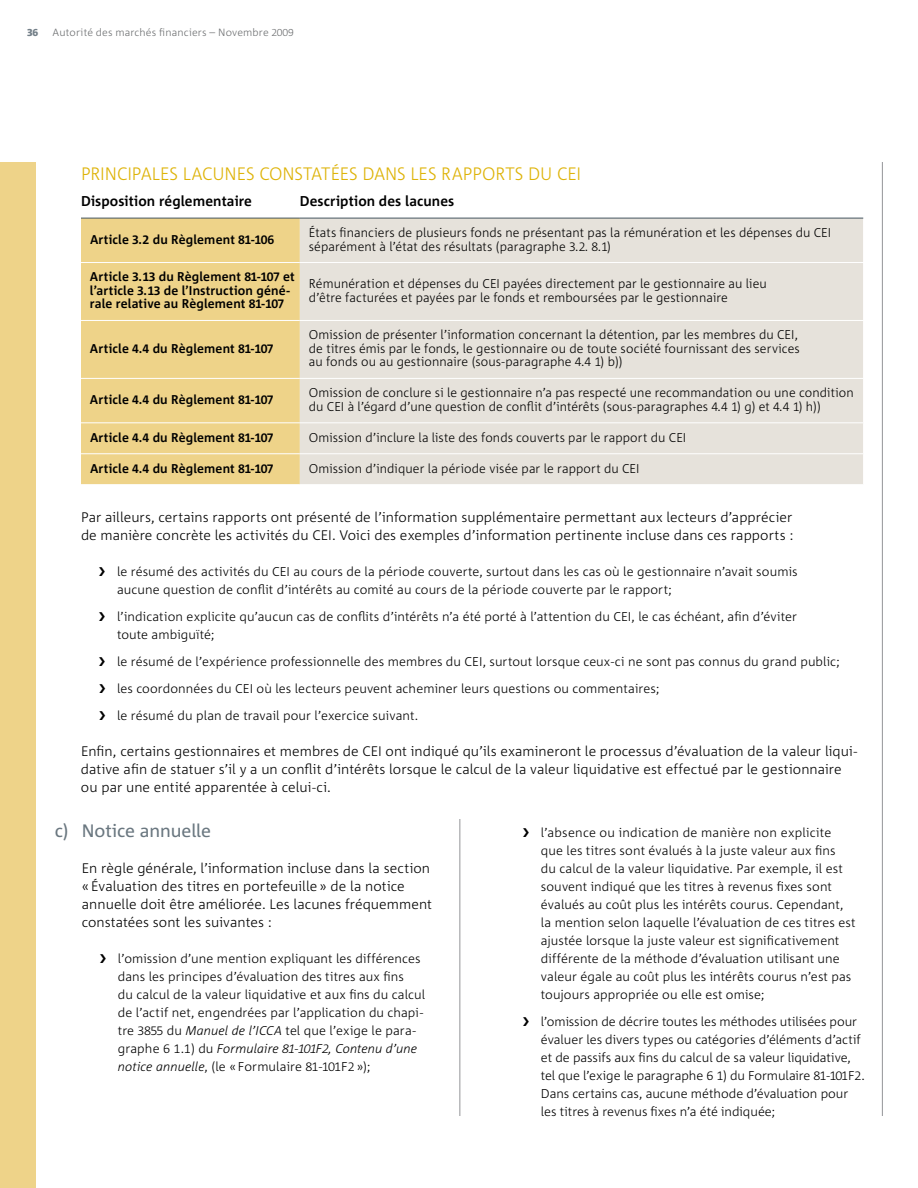
<style>
.page{position:relative;width:918px;height:1188px;background:#fff}
.page>*{position:absolute;margin:0;border:0;box-sizing:border-box;transform-origin:0 0}
.t1{font:300 18px "Corpid";color:#deb308}
.t2{font:18px "Corpid";color:#6a7780}
.t3{font:700 14.25px "Corpid";letter-spacing:.01em;color:#000}
.t4{font:300 13.8px/18px "Corpid";letter-spacing:.005em;color:#000}
.t5{font:300 12.75px/18px "Corpid";letter-spacing:.005em;color:#000}
.t6{font:700 12.75px/13.5px "Corpid";letter-spacing:.01em;color:#000}
.t7{font:300 10.5px "Corpid";letter-spacing:.015em;color:#6d6f71}
.t8{font:800 10.5px "Corpid Caps";color:#737f88}
.s1{font-family:"Corpid Caps"}
.s2{font-style:italic}
.s3{font-family:"Corpid Caps";font-style:italic}
</style>
<div class="page">
<hr style="left:882px;top:162px;width:1px;height:954px;background:#939598">
<div style="left:0;top:162px;width:36px;height:1026px;background:#eed389"></div>
<svg style="left:81px;top:217px;width:782px;height:1px"></svg>
<div style="left:81px;top:219px;width:219px;height:265px;background:#eed389"></div>
<div style="left:300px;top:219px;width:563px;height:265px;background:#e6e2db"></div>
<hr style="left:81px;top:262px;width:219px;height:1px;background:#fff">
<hr style="left:300px;top:262px;width:564px;height:1px;background:#fff">
<hr style="left:81px;top:320px;width:219px;height:1px;background:#fff">
<hr style="left:300px;top:320px;width:564px;height:1px;background:#fff">
<hr style="left:81px;top:378px;width:219px;height:1px;background:#fff">
<hr style="left:300px;top:378px;width:564px;height:1px;background:#fff">
<hr style="left:81px;top:422px;width:219px;height:1px;background:#fff">
<hr style="left:300px;top:422px;width:564px;height:1px;background:#fff">
<hr style="left:81px;top:453px;width:219px;height:1px;background:#fff">
<hr style="left:300px;top:453px;width:564px;height:1px;background:#fff">
<hr style="left:81px;top:218px;width:219px;height:1px;background:#455560">
<hr style="left:300px;top:218px;width:563px;height:1px;background:#455560">
<hr style="left:459px;top:819px;width:1px;height:297px;background:#939598">
<p class="t8" style="left:27px;top:27px;width:13px">36</p>
<p class="t7" style="left:53px;top:27px;width:243px">Autorité des marchés financiers – Novembre <span class="s1">2009</span></p>
<h1 class="t1" style="left:81px;top:164px;width:19px">Principa</h1>
<h1 class="t1" style="left:152px;top:164px;width:141px">les lacun es constaté</h1>
<h1 class="t1" style="left:340px;top:164px;width:34px">es dans</h1>
<h1 class="t1" style="left:410px;top:164px;width:42px">les rapp</h1>
<h1 class="t1" style="left:482px;top:164px;width:23px">orts</h1>
<h1 class="t1" style="left:528px;top:164px;width:55px">du CEI</h1>
<p class="t3" style="left:81px;top:193px;width:173px">Disposition réglementaire</p>
<p class="t3" style="left:300px;top:193px;width:156px">Description des lacunes</p>
<p class="t6" style="left:90px;top:233px;width:186px">Article <span class="s1">3</span>.<span class="s1">2</span> du Règlement <span class="s1">81</span>‑<span class="s1">106</span></p>
<p class="t5" style="left:309px;top:226px;width:524px;line-height:13.5px">États financiers de plusieurs fonds ne présentant pas la rémunération et les dépenses du CEI séparément à l’état des résultats (paragraphe <span class="s1">3</span>.<span class="s1">2</span>. <span class="s1">8</span>.<span class="s1">1</span>)</p>
<p class="t6" style="left:90px;top:270px;width:206px">Article <span class="s1">3</span>.<span class="s1">13</span> du Règlement <span class="s1">81</span>‑<span class="s1">107</span> et l’article <span class="s1">3</span>.<span class="s1">13</span> de l’Instruction géné&shy;rale relative au Règlement <span class="s1">81</span>‑<span class="s1">107</span></p>
<p class="t5" style="left:309px;top:277px;width:459px;line-height:13.5px">Rémunération et dépenses du CEI payées directement par le gestionnaire au lieu d’être facturées et payées par le fonds et remboursées par le gestionnaire</p>
<p class="t6" style="left:90px;top:342px;width:185px">Article <span class="s1">4</span>.<span class="s1">4</span> du Règlement <span class="s1">81</span>‑<span class="s1">107</span></p>
<p class="t5" style="left:309px;top:328px;width:492px;line-height:13.5px">Omission de présenter l’information concernant la détention, par les membres du CE I, de titres émis par le fonds, le gestionnaire ou de toute société fournissant des services au fonds ou au gestionnaire (sous-paragraphe <span class="s1">4</span>.<span class="s1">4 1</span>) b))</p>
<p class="t6" style="left:90px;top:393px;width:185px">Article <span class="s1">4</span>.<span class="s1">4</span> du Règlement <span class="s1">81</span>‑<span class="s1">107</span></p>
<p class="t5" style="left:309px;top:386px;width:547px;line-height:13.5px">Omission de conclure si le gestionnaire n’a pas respecté une recommandation ou une condition du CE I à l’égard d’une question de conflit d’intérêts (sous-paragraphes <span class="s1">4</span>.<span class="s1">4 1</span>) g) et <span class="s1">4</span>.<span class="s1">4 1</span>) h))</p>
<p class="t6" style="left:90px;top:431px;width:185px">Article <span class="s1">4</span>.<span class="s1">4</span> du Règlement <span class="s1">81</span>‑<span class="s1">107</span></p>
<p class="t5" style="left:309px;top:428px;width:379px">Omission d’inclure la liste des fonds couverts par le rapport du CE I</p>
<p class="t6" style="left:90px;top:462px;width:185px">Article <span class="s1">4</span>.<span class="s1">4</span> du Règlement <span class="s1">81</span>‑<span class="s1">107</span></p>
<p class="t5" style="left:309px;top:459px;width:332px">Omission d’indiquer la période visée par le rapport du CEI</p>
<p class="t4" style="left:81px;top:508px;width:714px">Par ailleurs, certains rapports ont présenté de l’information supplémentaire permettant aux lecteurs d’apprécier de manière concrète les activités du CE I. Voici des exemples d’information pertinente incluse dans ces rapports :</p>
<p class="t5" style="left:117px;top:563px;width:682px">le résumé des activités du CE I au cours de la période couverte, surtout dans les cas où le gestionnaire n’avait soumis aucune question de conflit d’intérêts au comité au cours de la période couverte par le rapport;</p>
<p class="t5" style="left:117px;top:608px;width:682px">l’indication explicite qu’aucun cas de conflits d’intérêts n’a été porté à l’attention du CE I, le cas échéant, afin d’éviter toute ambiguïté;</p>
<p class="t5" style="left:117px;top:648px;width:724px;line-height:27px">le résumé de l’expérience professionnelle des membres du CEI, surtout lorsque ceux-ci ne sont pas connus du grand public; les coordonnées du CEI où les lecteurs peuvent acheminer leurs questions ou commentaires;<br>le résumé du plan de travail pour l’exercice suivant.</p>
<p class="t4" style="left:81px;top:742px;width:778px">Enfin, certains gestionnaires et membres de CEI ont indiqué qu’ils examineront le processus d’évaluation de la valeur liqui&shy;dative afin de statuer s’il y a un conflit d’intérêts lorsque le calcul de la valeur liquidative est effectué par le gestionnaire ou par une entité apparentée à celui-ci.</p>
<h1 class="t2" style="left:55px;top:821px;width:158px">c) Notice annuelle</h1>
<p class="t4" style="left:82px;top:859px;width:352px">En règle générale, l’information incluse dans la section «Évaluation des titres en portefeuille» de la notice annuelle doit être améliorée. Les lacunes fréquemment constatées sont les suivantes :</p>
<p class="t5" style="left:118px;top:950px;width:309px">l’omission d’une mention expliquant les différences dans les principes d’évaluation des titres aux fins<br>du calcul de la valeur liquidative et aux fins du calcul de l’actif net, engendrées par l’application du chapi&shy;tre <span class="s1">3855</span> du <span class="s2">Manuel de l’ICCA</span> tel que l’exige le para&shy;graphe <span class="s1">6 1</span>.<span class="s1">1</span>) du <span class="s2">Formulaire</span> <span class="s3">81</span><span class="s2">‑</span><span class="s3">101</span><span class="s2">F</span><span class="s3">2</span><span class="s2">, Contenu d’une notice annuelle</span>, (le « Formulaire <span class="s1">81</span>‑<span class="s1">101</span>F<span class="s1">2</span>»);</p>
<p class="t5" style="left:541px;top:824px;width:316px">l’absence ou indication de manière non explicite que les titres sont évalués à la juste valeur aux fins<br>du calcul de la valeur liquidative. Par exemple, il est souvent indiqué que les titres à revenus fixes sont évalués au coût plus les intérêts courus. Cependant, la mention selon laquelle l’évaluation de ces titres est ajustée lorsque la juste valeur est significativement différente de la méthode d’évaluation utilisant une valeur égale au coût plus les intérêts courus n’est pas toujours appropriée ou elle est omise;</p>
<p class="t5" style="left:541px;top:1013px;width:326px">l’omission de décrire toutes les méthodes utilisées pour évaluer les divers types ou catégories d’éléments d’actif et de passifs aux fins du calcul de sa valeur liquidative, tel que l’exige le paragraphe <span class="s1">6 1</span>) du Formulaire <span class="s1">81</span>‑<span class="s1">101</span>F<span class="s1">2</span>.<br>Dans certains cas, aucune méthode d’évaluation pour les titres à revenus fixes n’a été indiquée;</p>
</div>
